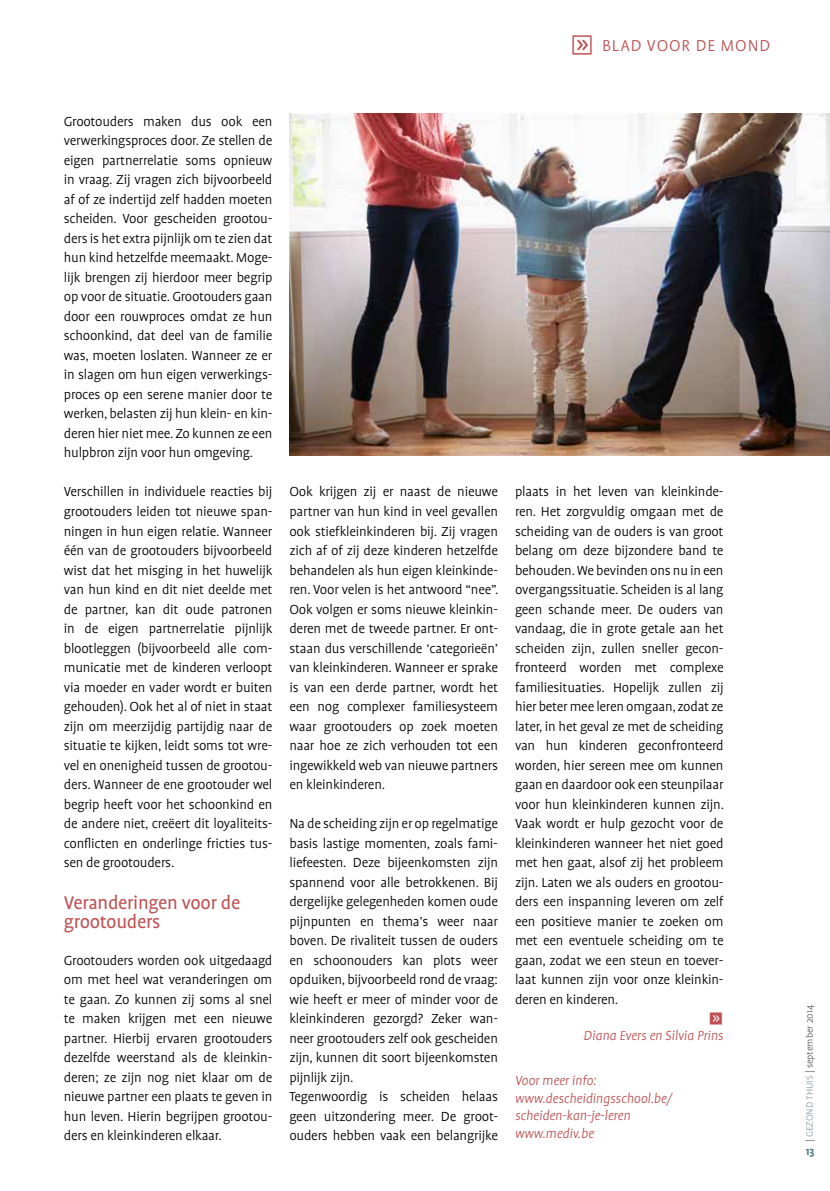
<style>
.page{position:relative;width:830px;height:1191px;background:#fff}
.page>*{position:absolute;margin:0;border:0;box-sizing:border-box;transform-origin:0 0}
.t1{font:21px/19.5px "Profile Pro";letter-spacing:-.015em;color:#be5053}
.t2{font:300 18px "Profile Pro";color:#be5053}
.t3{font:300 15px/19.5px "Profile Pro";letter-spacing:-.015em;color:#000;text-align:justify}
.t4{font:italic 300 15px/17.5px "Profile Pro";letter-spacing:-.01em;color:#be5053}
.t5{font:15px "Button Bonus Square Negative";color:#be5053}
.t6{font:700 12px "Profile Pro";color:#48767e}
.t7{font:300 10.5px "Profile Pro";color:#58595b}
.s1{font-family:"Button Bonus Square Positive";font-weight:400;font-size:24px}
.s2{color:#8d9fa6}
</style>
<div class="page">
<img style="left:289px;top:113px;width:540px;height:342px">
<p class="t2" style="left:570px;top:36px;width:43px"><span class="s1">g</span> blad</p>
<p class="t2" style="left:646px;top:36px;width:12px">voo</p>
<p class="t2" style="left:681px;top:36px;width:52px">r de mond</p>
<p class="t3" style="left:64px;top:112px;width:210px">Grootouders maken dus ook een verwerkingsproces door. Ze stellen de eigen partnerrelatie soms opnieuw in vraag. Zij vragen zich bijvoorbeeld af of ze indertijd zelf hadden moeten scheiden. Voor gescheiden grootou&shy;ders is het extra pijnlijk om te zien dat hun kind hetzelfde meemaakt. Moge&shy;lijk brengen zij hierdoor meer begrip op voor de situatie. Grootouders gaan door een rouwproces omdat ze hun schoonkind, dat deel van de familie was, moeten loslaten. Wanneer ze er in slagen om hun eigen verwerkings&shy;proces op een serene manier door te werken, belasten zij hun klein- en kin&shy;deren hier niet mee. Zo kunnen ze een hulpbron zijn voor hun omgeving.</p>
<p class="t3" style="left:64px;top:483px;width:210px">Verschillen in individuele reacties bij grootouders leiden tot nieuwe span&shy;ningen in hun eigen relatie. Wanneer één van de grootouders bijvoorbeeld wist dat het misging in het huwelijk van hun kind en dit niet deelde met de partner, kan dit oude patronen in de eigen partnerrelatie pijnlijk blootleggen (bijvoorbeeld alle com&shy;municatie met de kinderen verloopt via moeder en vader wordt er buiten gehouden). Ook het al of niet in staat zijn om meerzijdig partijdig naar de situatie te kijken, leidt soms tot wre&shy;vel en onenigheid tussen de grootou&shy;ders. Wanneer de ene grootouder wel begrip heeft voor het schoonkind en de andere niet, creëert dit loyaliteits&shy;conflicten en onderlinge fricties tus&shy;sen de grootouders.</p>
<h1 class="t1" style="left:64px;top:893px;width:178px">Veranderingen voor de grootouders</h1>
<p class="t3" style="left:64px;top:951px;width:210px">Grootouders worden ook uitgedaagd om met heel wat veranderingen om te gaan. Zo kunnen zij soms al snel te maken krijgen met een nieuwe partner. Hierbij ervaren grootouders dezelfde weerstand als de kleinkin&shy;deren; ze zijn nog niet klaar om de nieuwe partner een plaats te geven in hun leven. Hierin begrijpen grootou&shy;ders en kleinkinderen elkaar.</p>
<p class="t3" style="left:289px;top:483px;width:210px">Ook krijgen zij er naast de nieuwe partner van hun kind in veel gevallen ook stiefkleinkinderen bij. Zij vragen zich af of zij deze kinderen hetzelfde behandelen als hun eigen kleinkinde&shy;ren. Voor velen is het antwoord “nee”.<br>Ook volgen er soms nieuwe kleinkin&shy;deren met de tweede partner. Er ont&shy;staan dus verschillende ‘categorieën’ van kleinkinderen. Wanneer er sprake is van een derde partner, wordt het een nog complexer familiesysteem waar grootouders op zoek moeten naar hoe ze zich verhouden tot een ingewikkeld web van nieuwe partners en kleinkinderen.</p>
<p class="t3" style="left:289px;top:814px;width:210px;text-align:left">Na de scheiding zijn er op regelmatige basis lastige momenten, zoals fami&shy;liefeesten. Deze bijeenkomsten zijn spannend voor alle betrokkenen. Bij dergelijke gelegenheden komen oude pijnpunten en thema’s weer naar boven. De rivaliteit tussen de ouders en schoonouders kan plots weer opduiken, bijvoorbeeld rond de vraag: wie heeft er meer of minder voor de kleinkinderen gezorgd? Zeker wan&shy;neer grootouders zelf ook gescheiden zijn, kunnen dit soort bijeenkomsten pijnlijk zijn.<br>Tegenwoordig is scheiden helaas geen uitzondering meer. De groot&shy;ouders hebben vaak een belangrijke</p>
<p class="t3" style="left:514px;top:483px;width:210px">plaats in het leven van kleinkinde&shy;ren. Het zorgvuldig omgaan met de scheiding van de ouders is van groot belang om deze bijzondere band te behouden. We bevinden ons nu in een overgangssituatie. Scheiden is al lang geen schande meer. De ouders van vandaag, die in grote getale aan het scheiden zijn, zullen sneller gecon&shy;fronteerd worden met complexe familiesituaties. Hopelijk zullen zij hier beter mee leren omgaan, zodat ze later, in het geval ze met de scheiding van hun kinderen geconfronteerd worden, hier sereen mee om kunnen gaan en daardoor ook een steunpilaar voor hun kleinkinderen kunnen zijn.<br>Vaak wordt er hulp gezocht voor de kleinkinderen wanneer het niet goed met hen gaat, alsof zij het probleem zijn. Laten we als ouders en grootou&shy;ders een inspanning leveren om zelf een positieve manier te zoeken om met een eventuele scheiding om te gaan, zodat we een steun en toever&shy;laat kunnen zijn voor onze kleinkin&shy;deren en kinderen.</p>
<p class="t5" style="left:708px;top:1012px;width:16px">g</p>
<p class="t4" style="left:583px;top:1027px;width:141px">Diana Evers en Silvia Prins</p>
<p class="t4" style="left:514px;top:1072px;width:158px">Voor meer info: www.descheidingsschool.be/ scheiden-kan-je-leren www.mediv.be</p>
<p class="t7" style="left:803px;top:1142px;width:138px;rotate:-90deg">| <span class="s2">GEZOND THUIS</span> | september 2014</p>
<p class="t6" style="left:805px;top:1144px;width:10px">13</p>
</div>
